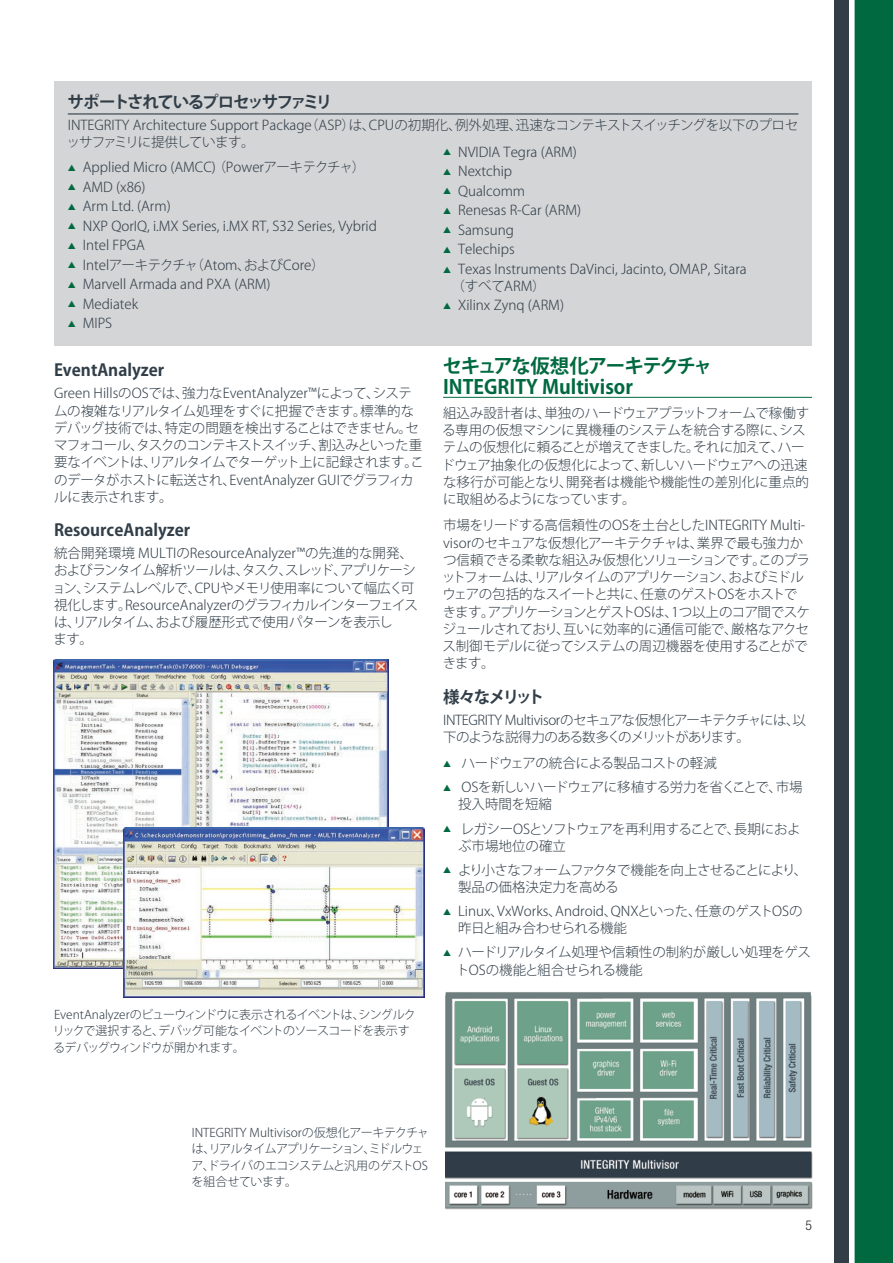
<style>
.page{position:relative;width:893px;height:1263px;background:#fff}
.page>*{position:absolute;margin:0;border:0;box-sizing:border-box;transform-origin:0 0}
.t1{font:700 19.5px/21px "Koz Go Pro";color:#00693f}
.t2{font:700 16.5px "Koz Go Pro";color:#313e48}
.t3{font:700 16.5px "Koz Go Pro";letter-spacing:-.09em;color:#313e48}
.t4{font:700 16.5px "Koz Go Pro";letter-spacing:-.13em;color:#313e48}
.t5{font:300 13.5px/17.2px "Koz Go Std";letter-spacing:-.01em;color:#313e48}
.t6{font:300 13.5px/17.2px "Koz Go Std";letter-spacing:-.03em;color:#313e48}
.t7{font:300 13.5px/17.2px "Koz Go Std";letter-spacing:-.04em;color:#313e48}
.t8{font:300 13.5px/17.2px "Koz Go Std";letter-spacing:-.05em;color:#313e48}
.t9{font:300 condensed 13.5px "Helvetica Neue";color:#231f20}
.t10{font:300 12px/16.5px "Koz Go Std";letter-spacing:-.04em;color:#313e48}
.s1{color:#00693f}
</style>
<div class="page">
<div style="left:855px;top:0;width:38px;height:1263px;background:#00693f"></div>
<div style="left:834px;top:0;width:14px;height:1263px;background:#313e48"></div>
<hr style="left:443px;top:397px;width:369px;height:1px;background:#00693f">
<div style="left:54px;top:81px;width:758px;height:265px;background:#d4d5d7"></div>
<hr style="left:68px;top:113px;width:730px;height:2px;background:#313e48">
<img style="left:53px;top:660px;width:335px;height:308px">
<img style="left:123px;top:828px;width:301px;height:169px">
<img style="left:446px;top:992px;width:367px;height:218px">
<p class="t3" style="left:67px;top:91px;width:266px">サポートされているプロセッサファミリ</p>
<p class="t5" style="left:67px;top:116px;width:733px">INTEGRITY Architecture Support Package（ASP）は、CPUの初期化、例外処理、迅速なコンテキストスイッチングを以下のプロセッサファミリに提供しています。</p>
<p class="t5" style="left:68px;top:159px;width:299px"><span class="s1">▲</span> Applied Micro (AMCC) （Powerアーキテクチャ）</p>
<p class="t5" style="left:68px;top:178px;width:79px"><span class="s1">▲</span> AMD (x86)</p>
<p class="t5" style="left:68px;top:198px;width:104px"><span class="s1">▲</span> Arm Ltd. (Arm)</p>
<p class="t5" style="left:68px;top:217px;width:311px"><span class="s1">▲</span> NXP QorIQ, i.MX Series, i.MX RT, S32 Series, Vybrid</p>
<p class="t5" style="left:68px;top:237px;width:79px"><span class="s1">▲</span> Intel FPGA</p>
<p class="t5" style="left:68px;top:256px;width:258px"><span class="s1">▲</span> Intelアーキテクチャ（Atom、およびCore）</p>
<p class="t5" style="left:68px;top:276px;width:204px"><span class="s1">▲</span> Marvell Armada and PXA (ARM)</p>
<p class="t5" style="left:68px;top:295px;width:72px"><span class="s1">▲</span> Mediatek</p>
<p class="t5" style="left:68px;top:315px;width:46px"><span class="s1">▲</span> MIPS</p>
<p class="t5" style="left:443px;top:144px;width:135px"><span class="s1">▲</span> NVIDIA Tegra (ARM)</p>
<p class="t5" style="left:443px;top:163px;width:71px"><span class="s1">▲</span> Nextchip</p>
<p class="t5" style="left:443px;top:183px;width:84px"><span class="s1">▲</span> Qualcomm</p>
<p class="t5" style="left:443px;top:202px;width:140px"><span class="s1">▲</span> Renesas R-Car (ARM)</p>
<p class="t5" style="left:443px;top:222px;width:72px"><span class="s1">▲</span> Samsung</p>
<p class="t5" style="left:443px;top:241px;width:73px"><span class="s1">▲</span> Telechips</p>
<p class="t5" style="left:452px;top:261px;width:297px;line-height:16.5px;text-indent:-9px"><span class="s1">▲</span> Texas Instruments DaVinci, Jacinto, OMAP, Sitara（すべてARM）</p>
<p class="t5" style="left:443px;top:297px;width:122px"><span class="s1">▲</span> Xilinx Zynq (ARM)</p>
<p class="t2" style="left:54px;top:360px;width:112px">EventAnalyzer</p>
<p class="t5" style="left:54px;top:385px;width:372px">Green HillsのOSでは、強力なEventAnalyzer™によって、システムの複雑なリアルタイム処理をすぐに把握できます。標準的なデバッグ技術では、特定の問題を検出することはできません。セマフォコール、タスクのコンテキストスイッチ、割込みといった重要なイベントは、リアルタイムでターゲット上に記録されます。このデータがホストに転送され、EventAnalyzer GUIでグラフィカルに表示されます。</p>
<p class="t2" style="left:54px;top:520px;width:138px">ResourceAnalyzer</p>
<p class="t5" style="left:52px;top:545px;width:367px">統合開発環境 MULTIのResourceAnalyzer™の先進的な開発、およびランタイム解析ツールは、タスク、スレッド、アプリケーション、システムレベルで、CPUやメモリ使用率について幅広く可視化します。ResourceAnalyzerのグラフィカルインターフェイスは、リアルタイム、および履歴形式で使用パターンを表示し<br>ます。</p>
<p class="t10" style="left:53px;top:1006px;width:364px">EventAnalyzerのビューウィンドウに表示されるイベントは、シングルクリックで選択すると、デバッグ可能なイベントのソースコードを表示するデバッグウィンドウが開かれます。</p>
<h1 class="t1" style="left:442px;top:356px;width:272px">セキュアな仮想化アーキテクチャ<br>INTEGRITY Multivisor</h1>
<p class="t5" style="left:441px;top:405px;width:369px">組込み設計者は、単独のハードウェアプラットフォームで稼働する専用の仮想マシンに異機種のシステムを統合する際に、システムの仮想化に頼ることが増えてきました。それに加えて、ハードウェア抽象化の仮想化によって、新しいハードウェアへの迅速な移行が可能となり、開発者は機能や機能性の差別化に重点的に取組めるようになっています。</p>
<p class="t6" style="left:442px;top:517px;width:370px">市場をリードする高信頼性のOSを土台としたINTEGRITY Multi&shy;visorのセキュアな仮想化アーキテクチャは、業界で最も強力かつ信頼できる柔軟な組込み仮想化ソリューションです。このプラットフォームは、リアルタイムのアプリケーション、およびミドルウェアの包括的なスイートと共に、任意のゲストOSをホストできます。アプリケーションとゲストOSは、1つ以上のコア間でスケジュールされており、互いに効率的に通信可能で、厳格なアクセス制御モデルに従ってシステムの周辺機器を使用することができます。</p>
<p class="t4" style="left:443px;top:686px;width:103px">様々なメリット</p>
<p class="t7" style="left:443px;top:711px;width:364px">INTEGRITY Multivisorのセキュアな仮想化アーキテクチャには、以下のような説得力のある数多くのメリットがあります。</p>
<p class="t7" style="left:443px;top:755px;width:275px"><span class="s1">▲</span> ハードウェアの統合による製品コストの軽減</p>
<p class="t5" style="left:458px;top:779px;width:346px;text-indent:-15px"><span class="s1">▲</span> OSを新しいハードウェアに移植する労力を省くことで、市場投入時間を短縮</p>
<p class="t5" style="left:458px;top:820px;width:344px;text-indent:-15px"><span class="s1">▲</span> レガシーOSとソフトウェアを再利用することで、長期におよぶ市場地位の確立</p>
<p class="t8" style="left:458px;top:861px;width:351px;text-indent:-15px"><span class="s1">▲</span> より小さなフォームファクタで機能を向上させることにより、製品の価格決定力を高める</p>
<p class="t5" style="left:458px;top:903px;width:346px;text-indent:-15px"><span class="s1">▲</span> Linux、VxWorks、Android、QNXといった、任意のゲストOSの昨日と組み合わせられる機能</p>
<p class="t5" style="left:456px;top:944px;width:356px;text-indent:-13px"><span class="s1">▲</span> ハードリアルタイム処理や信頼性の制約が厳しい処理をゲストOSの機能と組合せられる機能</p>
<p class="t10" style="left:191px;top:1124px;width:239px">INTEGRITY Multivisorの仮想化アーキテクチャは、リアルタイムアプリケーション、ミドルウェア、ドライバのエコシステムと汎用のゲストOSを組合せています。</p>
<p class="t9" style="left:805px;top:1218px;width:8px">5</p>
</div>
